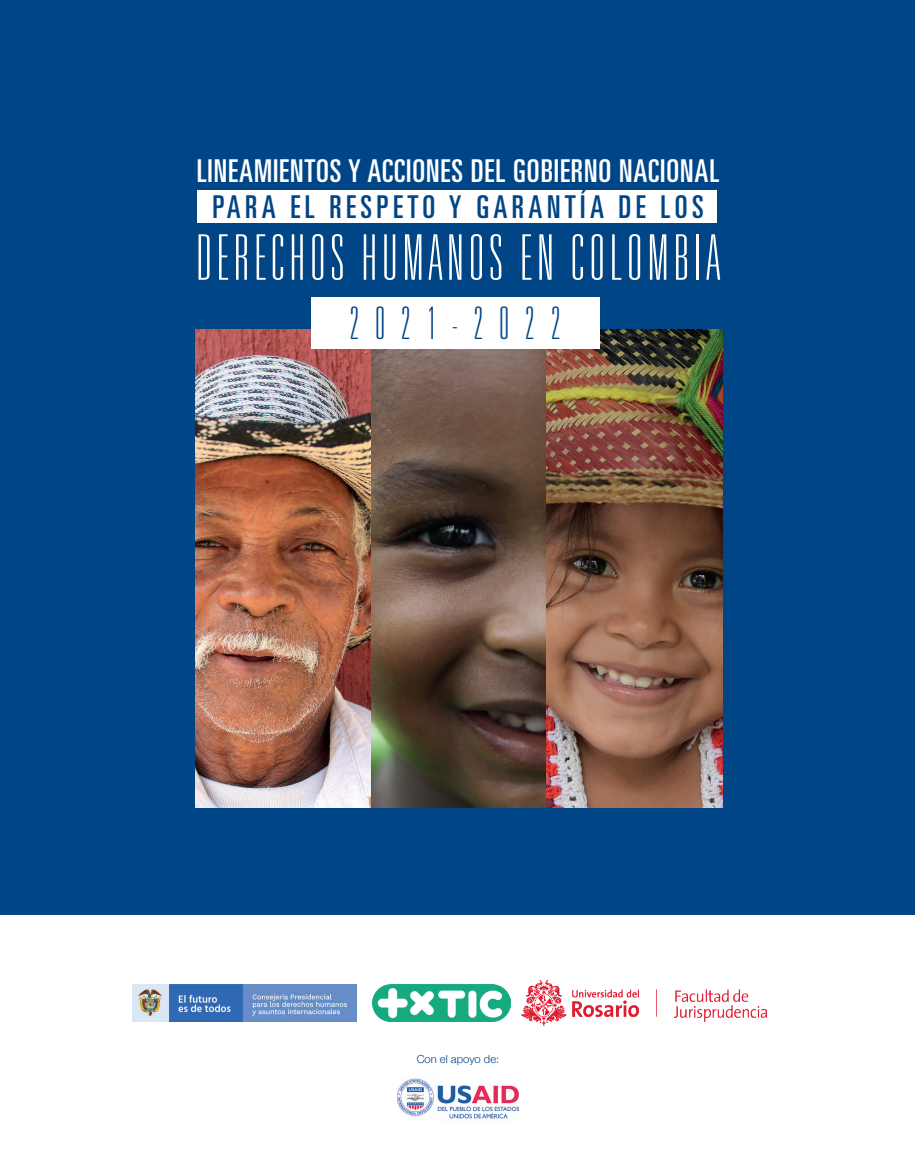
<style>
.page{position:relative;width:915px;height:1170px;background:#fff}
.page>*{position:absolute;margin:0;border:0;box-sizing:border-box;transform-origin:0 0}
.t1{font:100 ultra-condensed 62.85px "Univers LT Std";letter-spacing:.085em;color:#fff}
.t2{font:100 ultra-condensed 45px "Univers LT Std";letter-spacing:.35em;color:#004586}
.t3{font:ultra-condensed 31.5px "Univers LT Std";letter-spacing:.03em;color:#fff}
.t4{font:ultra-condensed 31.5px "Univers LT Std";letter-spacing:.14em;color:#004586}
.t5{font:300 11.25px "Helvetica Neue";color:#004586}
</style>
<div class="page">
<div style="left:0;top:0;width:914px;height:914px;background:#004586"></div>
<img style="left:397px;top:1078px;width:121px;height:41px">
<img style="left:133px;top:984px;width:223px;height:37px">
<img style="left:373px;top:984px;width:137px;height:37px">
<img style="left:521px;top:980px;width:246px;height:45px">
<img style="left:195px;top:329px;width:526px;height:478px">
<div style="left:197px;top:190px;width:519px;height:32px;background:#fff"></div>
<div style="left:311px;top:297px;width:288px;height:52px;background:#fff"></div>
<p class="t3" style="left:197px;top:153px;width:524px">LINEAMIENTOS Y ACCIONES DEL GOBIERNO NACIONAL</p>
<p class="t4" style="left:212px;top:189px;width:492px">PARA EL RESPETO Y GARANTÍA DE LOS</p>
<h1 class="t1" style="left:196px;top:225px;width:524px">DERECHOS HUMANOS EN COLOMBIA</h1>
<h2 class="t2" style="left:349px;top:300px;width:213px">2021-2022</h2>
<p class="t5" style="left:416px;top:1049px;width:84px">Con el apoyo de:</p>
</div>
